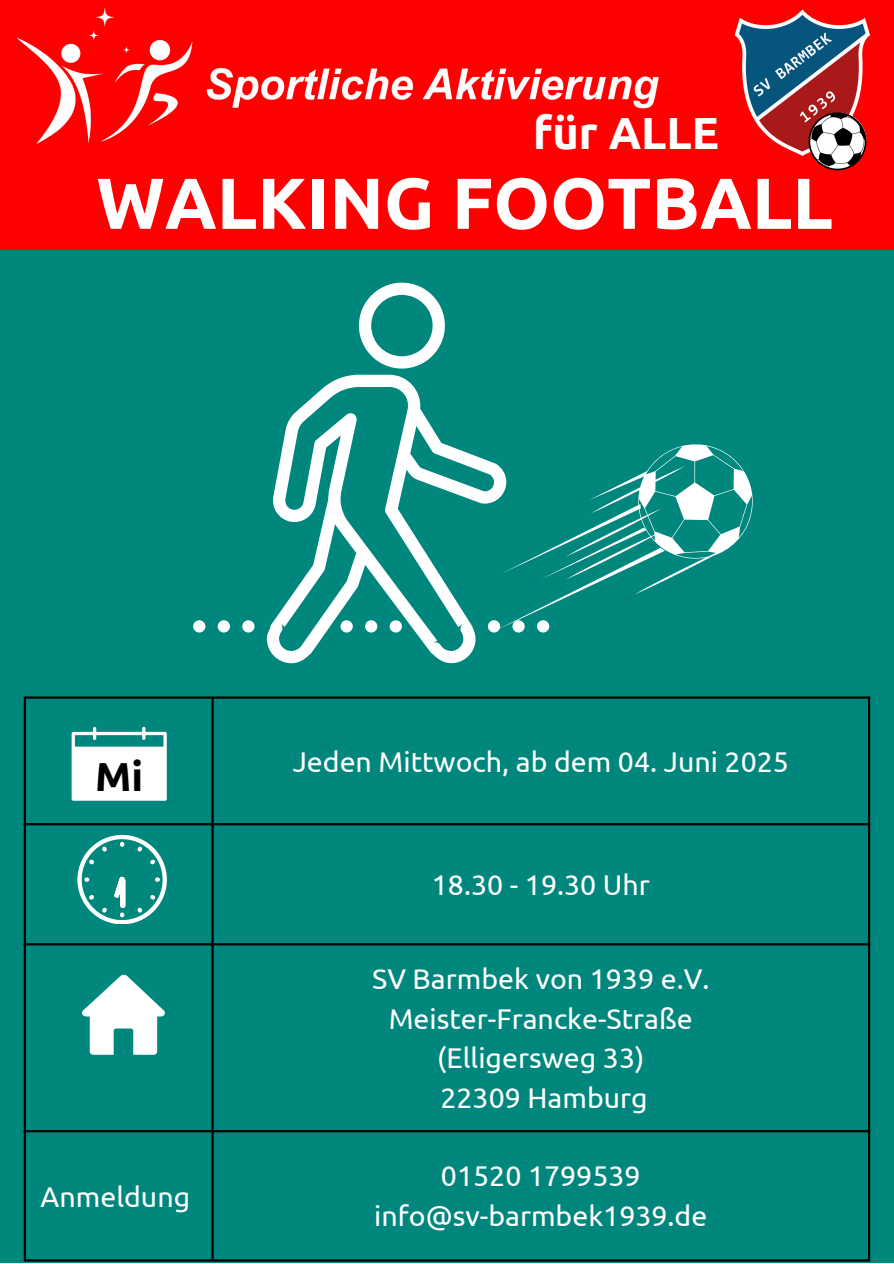
<style>
.page{position:relative;width:894px;height:1264px;background:#fff}
.page>*{position:absolute;margin:0;border:0;box-sizing:border-box;transform-origin:0 0}
.t1{font:700 72px "Ubuntu";color:#fff}
.t2{font:700 45px "Ubuntu";color:#fff}
.t3{font:700 40.5px "Ubuntu";color:#000}
.t4{font:28.5px "Ubuntu";color:#fff}
</style>
<div class="page">
<div style="left:0;top:0;width:893px;height:251px;background:#f00"></div>
<div style="left:0;top:251px;width:893px;height:1011px;background:#00877d"></div>
<hr style="left:24px;top:698px;width:2px;height:561px;background:#000">
<hr style="left:211px;top:698px;width:3px;height:561px;background:#000">
<hr style="left:867px;top:698px;width:3px;height:561px;background:#000">
<hr style="left:24px;top:696px;width:846px;height:2px;background:#000">
<hr style="left:24px;top:823px;width:846px;height:2px;background:#000">
<hr style="left:24px;top:943px;width:846px;height:2px;background:#000">
<hr style="left:24px;top:1130px;width:846px;height:2px;background:#000">
<hr style="left:24px;top:1259px;width:846px;height:2px;background:#000">
<svg style="left:72px;top:726px;width:95px;height:74px"></svg>
<svg style="left:82px;top:974px;width:83px;height:80px"></svg>
<svg style="left:77px;top:835px;width:89px;height:88px"></svg>
<img style="left:17px;top:8px;width:642px;height:136px">
<svg style="left:193px;top:283px;width:354px;height:381px"></svg>
<svg style="left:493px;top:441px;width:260px;height:190px"></svg>
<img style="left:734px;top:9px;width:136px;height:162px">
<p class="t2" style="left:533px;top:107px;width:187px">für ALLE</p>
<p class="t1" style="left:96px;top:162px;width:737px">WALKING FOOTBALL</p>
<p class="t3" style="left:95px;top:753px;width:50px">Mi</p>
<p class="t4" style="left:41px;top:1179px;width:151px">Anmeldung</p>
<p class="t4" style="left:292px;top:745px;width:497px">Jeden Mittwoch, ab dem 04. Juni 2025</p>
<p class="t4" style="left:431px;top:868px;width:219px">18.30 - 19.30 Uhr</p>
<h2 class="t4" style="left:372px;top:962px;width:339px">SV Barmbek von 1939 e.V.</h2>
<h1 class="t4" style="left:388px;top:1002px;width:305px">Meister-Francke-Straße</h1>
<p class="t4" style="left:437px;top:1041px;width:208px">(Elligersweg 33)</p>
<p class="t4" style="left:440px;top:1080px;width:209px">22309 Hamburg</p>
<p class="t4" style="left:441px;top:1159px;width:201px">01520 1799539</p>
<p class="t4" style="left:374px;top:1199px;width:334px">info@sv-barmbek1939.de</p>
</div>
